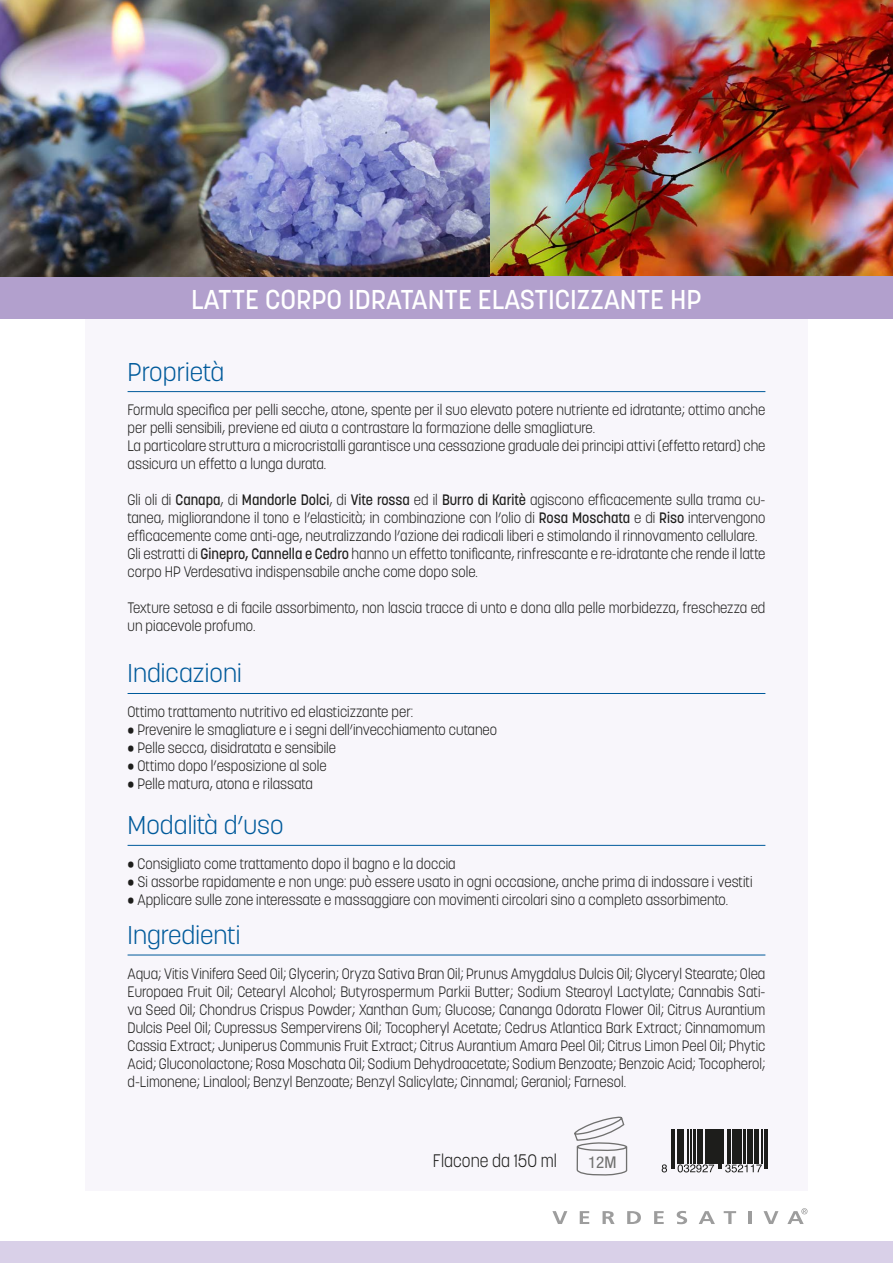
<style>
.page{position:relative;width:893px;height:1263px;background:#fff}
.page>*{position:absolute;margin:0;border:0;box-sizing:border-box;transform-origin:0 0}
.t1{font:500 27px "Korolev";color:#fff}
.t2{font:300 25.5px "Korolev";color:#005a9b}
.t3{font:300 18px "Korolev";color:#1d1d1b;scale:.92 1}
.t4{font:condensed 16.2px "Helvetica Neue LT Std";color:#70706f;scale:1.06 1}
.t5{font:300 15px/18px "Korolev";color:#1d1d1b;scale:.92 1}
.s1{font-weight:500}
</style>
<div class="page">
<img style="left:0;top:0;width:893px;height:276px">
<div style="left:85px;top:298px;width:723px;height:893px;background:#f8f6fb"></div>
<div style="left:0;top:276px;width:893px;height:43px;background:#b2a0cd"></div>
<hr style="left:128px;top:391px;width:637px;height:1px;background:#005a9b">
<hr style="left:128px;top:845px;width:637px;height:1px;background:#005a9b">
<hr style="left:128px;top:693px;width:637px;height:1px;background:#005a9b">
<hr style="left:128px;top:955px;width:637px;height:1px;background:#005a9b">
<div style="left:0;top:1242px;width:893px;height:21px;background:#d9d0e8"></div>
<svg style="left:552px;top:1116px;width:89px;height:126px"></svg>
<svg style="left:654px;top:1211px;width:10px;height:13px"></svg>
<svg style="left:677px;top:1211px;width:10px;height:13px"></svg>
<svg style="left:699px;top:1211px;width:16px;height:13px"></svg>
<svg style="left:724px;top:1211px;width:12px;height:13px"></svg>
<svg style="left:748px;top:1211px;width:3px;height:13px"></svg>
<svg style="left:763px;top:1211px;width:15px;height:13px"></svg>
<svg style="left:787px;top:1208px;width:20px;height:16px"></svg>
<hr style="left:671px;top:1129px;width:1px;height:34px;background:#1d1d1b">
<hr style="left:673px;top:1129px;width:2px;height:34px;background:#1d1d1b">
<hr style="left:678px;top:1129px;width:2px;height:34px;background:#1d1d1b">
<hr style="left:681px;top:1129px;width:1px;height:34px;background:#1d1d1b">
<hr style="left:683px;top:1129px;width:1px;height:34px;background:#1d1d1b">
<hr style="left:688px;top:1129px;width:1px;height:34px;background:#1d1d1b">
<hr style="left:691px;top:1129px;width:1px;height:34px;background:#1d1d1b">
<hr style="left:694px;top:1129px;width:2px;height:34px;background:#1d1d1b">
<hr style="left:698px;top:1129px;width:1px;height:34px;background:#1d1d1b">
<hr style="left:700px;top:1129px;width:3px;height:34px;background:#1d1d1b">
<hr style="left:705px;top:1129px;width:2px;height:34px;background:#1d1d1b">
<hr style="left:708px;top:1129px;width:2px;height:34px;background:#1d1d1b">
<hr style="left:711px;top:1129px;width:3px;height:34px;background:#1d1d1b">
<hr style="left:715px;top:1129px;width:2px;height:34px;background:#1d1d1b">
<hr style="left:718px;top:1129px;width:1px;height:34px;background:#1d1d1b">
<hr style="left:720px;top:1129px;width:1px;height:34px;background:#1d1d1b">
<hr style="left:722px;top:1129px;width:1px;height:34px;background:#1d1d1b">
<hr style="left:727px;top:1129px;width:1px;height:34px;background:#1d1d1b">
<hr style="left:729px;top:1129px;width:1px;height:34px;background:#1d1d1b">
<hr style="left:732px;top:1129px;width:3px;height:34px;background:#1d1d1b">
<hr style="left:736px;top:1129px;width:2px;height:34px;background:#1d1d1b">
<hr style="left:739px;top:1129px;width:3px;height:34px;background:#1d1d1b">
<hr style="left:744px;top:1129px;width:2px;height:34px;background:#1d1d1b">
<hr style="left:748px;top:1129px;width:2px;height:34px;background:#1d1d1b">
<hr style="left:751px;top:1129px;width:2px;height:34px;background:#1d1d1b">
<hr style="left:755px;top:1129px;width:2px;height:34px;background:#1d1d1b">
<hr style="left:758px;top:1129px;width:1px;height:34px;background:#1d1d1b">
<hr style="left:762px;top:1129px;width:1px;height:34px;background:#1d1d1b">
<hr style="left:765px;top:1129px;width:1px;height:34px;background:#1d1d1b">
<hr style="left:767px;top:1129px;width:1px;height:34px;background:#1d1d1b">
<svg style="left:662px;top:1163px;width:106px;height:9px"></svg>
<h1 class="t1" style="left:191px;top:283px;width:512px">LATTE CORPO IDRATANTE ELASTICIZZANTE HP</h1>
<h2 class="t2" style="left:128px;top:355px;width:98px">Proprietà</h2>
<p class="t5" style="left:128px;top:401px;width:695px">Formula specifica per pelli secche, atone, spente per il suo elevato potere nutriente ed idratante; ottimo anche per pelli sensibili, previene ed aiuta a contrastare la formazione delle smagliature.<br>La particolare struttura a microcristalli garantisce una cessazione graduale dei principi attivi (effetto retard) che assicura un effetto a lunga durata.</p>
<p class="t5" style="left:128px;top:491px;width:695px">Gli oli di <span class="s1">Canapa</span>, di <span class="s1">Mandorle Dolci</span>, di <span class="s1">Vite rossa</span> ed il <span class="s1">Burro di Karitè</span> agiscono efficacemente sulla trama cu&shy;tanea, migliorandone il tono e l’elasticità; in combinazione con l’olio di <span class="s1">Rosa Moschata</span> e di <span class="s1">Riso</span> intervengono efficacemente come anti-age, neutralizzando l’azione dei radicali liberi e stimolando il rinnovamento cellulare.<br>Gli estratti di <span class="s1">Ginepro, Cannella e Cedro</span> hanno un effetto tonificante, rinfrescante e re-idratante che rende il latte corpo HP Verdesativa indispensabile anche come dopo sole.</p>
<p class="t5" style="left:128px;top:599px;width:695px">Texture setosa e di facile assorbimento, non lascia tracce di unto e dona alla pelle morbidezza, freschezza ed un piacevole profumo.</p>
<h2 class="t2" style="left:128px;top:657px;width:116px">Indicazioni</h2>
<p class="t5" style="left:128px;top:703px;width:312px">Ottimo trattamento nutritivo ed elasticizzante per:</p>
<p class="t5" style="left:128px;top:721px;width:403px">• Prevenire le smagliature e i segni dell’invecchiamento cutaneo</p>
<p class="t5" style="left:128px;top:739px;width:228px">• Pelle secca, disidratata e sensibile</p>
<p class="t5" style="left:128px;top:757px;width:218px">• Ottimo dopo l’esposizione al sole</p>
<p class="t5" style="left:128px;top:775px;width:203px">• Pelle matura, atona e rilassata</p>
<h2 class="t2" style="left:128px;top:809px;width:157px">Modalità d’uso</h2>
<p class="t5" style="left:128px;top:855px;width:358px">• Consigliato come trattamento dopo il bagno e la doccia</p>
<p class="t5" style="left:128px;top:873px;width:681px">• Si assorbe rapidamente e non unge: può essere usato in ogni occasione, anche prima di indossare i vestiti</p>
<p class="t5" style="left:128px;top:891px;width:654px">• Applicare sulle zone interessate e massaggiare con movimenti circolari sino a completo assorbimento.</p>
<h2 class="t2" style="left:128px;top:919px;width:114px">Ingredienti</h2>
<p class="t5" style="left:128px;top:964px;width:695px;text-align:justify">Aqua; Vitis Vinifera Seed Oil; Glycerin; Oryza Sativa Bran Oil; Prunus Amygdalus Dulcis Oil; Glyceryl Stearate; Olea Europaea Fruit Oil; Cetearyl Alcohol; Butyrospermum Parkii Butter; Sodium Stearoyl Lactylate; Cannabis Sati&shy;va Seed Oil; Chondrus Crispus Powder; Xanthan Gum; Glucose; Cananga Odorata Flower Oil; Citrus Aurantium Dulcis Peel Oil; Cupressus Sempervirens Oil; Tocopheryl Acetate; Cedrus Atlantica Bark Extract; Cinnamomum Cassia Extract; Juniperus Communis Fruit Extract; Citrus Aurantium Amara Peel Oil; Citrus Limon Peel Oil; Phytic Acid; Gluconolactone; Rosa Moschata Oil; Sodium Dehydroacetate; Sodium Benzoate; Benzoic Acid; Tocopherol; d-Limonene; Linalool; Benzyl Benzoate; Benzyl Salicylate; Cinnamal; Geraniol; Farnesol.</p>
<p class="t3" style="left:433px;top:1149px;width:137px">Flacone da 150 ml</p>
<p class="t4" style="left:588px;top:1153px;width:28px">12M</p>
</div>
